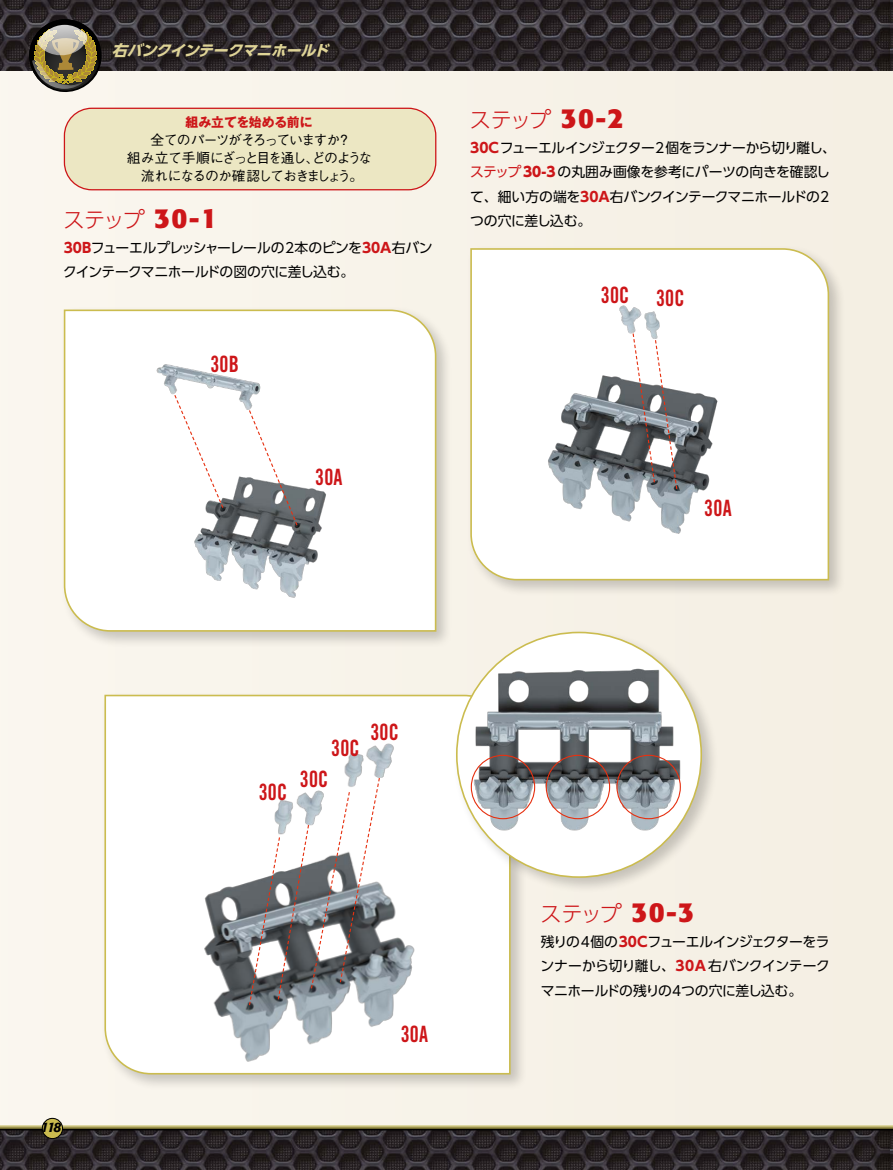
<style>
.page{position:relative;width:893px;height:1170px;background:#fff}
.page>*{position:absolute;margin:0;border:0;box-sizing:border-box;transform-origin:0 0}
.t1{font:22.5px "Trade Gothic LT Std Bd Cn 20";letter-spacing:.01em;color:#cd1619;scale:.9 1}
.t2{font:300 21.3px "UD Shin Go Pro";letter-spacing:-.065em;color:#cd1619}
.t3{font:italic 700 14.85px "UD Shin Go Pro";color:#dfd497}
.t4{font:13.8px/24.5px "UD Shin Go Pro";letter-spacing:-.03em;color:#000}
.t5{font:500 13.8px/18.1px "Gothic BBB Pro";letter-spacing:-.105em;color:#000;text-align:center}
.t6{font:italic 500 13.5px "Formata";color:#000}
.t7{font:700 12.9px "Gothic MB101 Pro";color:#cd1619}
.s1{font-family:"Formata";font-weight:700;font-size:27.45px}
.s2{font-weight:700;color:#cd1619}
.s3{color:#cd1619}
.s4{font-weight:800;color:#cd1619}
</style>
<div class="page">
<div style="left:0;top:70px;width:893px;height:1053px;background:#f6f2e7"></div>
<img style="left:0;top:1130px;width:890px;height:39px">
<img style="left:890px;top:1130px;width:3px;height:39px">
<img style="left:0;top:0;width:890px;height:70px">
<img style="left:890px;top:0;width:3px;height:70px">
<div style="left:0;top:1123px;width:893px;height:7px;background:#000;opacity:.75"></div>
<svg style="left:28px;top:19px;width:76px;height:74px;background:#7f765c"></svg>
<hr style="left:0;top:1128px;width:893px;height:2px;background:#000">
<div style="left:42px;top:1118px;width:21px;height:20px;background:#cbbc4f;border-radius:50%"></div>
<div style="left:42px;top:1117px;width:21px;height:21px;border:1px solid #000;border-radius:50%"></div>
<div style="left:60px;top:305px;width:393px;height:343px;background:#000;opacity:.2"></div>
<svg style="left:63px;top:309px;width:374px;height:323px"></svg>
<div style="left:101px;top:690px;width:426px;height:401px;background:#000;opacity:.2"></div>
<svg style="left:104px;top:693px;width:407px;height:382px"></svg>
<div style="left:466px;top:244px;width:379px;height:353px;background:#000;opacity:.2"></div>
<svg style="left:469px;top:247px;width:361px;height:334px"></svg>
<div style="left:452px;top:627px;width:266px;height:267px;background:#000;opacity:.2"></div>
<img style="left:457px;top:632px;width:244px;height:245px;border-radius:122px">
<svg style="left:173px;top:393px;width:51px;height:116px"></svg>
<svg style="left:248px;top:409px;width:50px;height:117px"></svg>
<svg style="left:632px;top:332px;width:46px;height:158px"></svg>
<div style="left:471px;top:754px;width:64px;height:65px;border:1px solid #e63111;border-radius:50%"></div>
<div style="left:546px;top:754px;width:64px;height:65px;border:1px solid #e63111;border-radius:50%"></div>
<div style="left:616px;top:754px;width:65px;height:65px;border:1px solid #e63111;border-radius:50%"></div>
<svg style="left:248px;top:776px;width:133px;height:230px"></svg>
<div style="left:64px;top:108px;width:372px;height:82px;background:#ece7c3;border-radius:27px"></div>
<div style="left:64px;top:108px;width:372px;height:82px;border:1px solid #cd1619;border-radius:27px"></div>
<p class="t3" style="left:112px;top:38px;width:224px">右バンクインテークマニホールド</p>
<p class="t7" style="left:185px;top:111px;width:129px">組み立てを始める前に</p>
<p class="t5" style="left:127px;top:129px;width:247px">全てのパーツがそろっていますか？<br>組み立て手順にざっと目を通し、どのような流れになるのか確認しておきましょう。</p>
<h2 class="t2" style="left:470px;top:103px;width:155px">ステップ <span class="s1">30-2</span></h2>
<p class="t4" style="left:470px;top:135px;width:367px"><span class="s2">30C</span>フューエルインジェクター2個をランナーから切り離し、<span class="s3">ステップ</span><span class="s4">30-3</span>の丸囲み画像を参考にパーツの向きを確認して、細い方の端を<span class="s2">30A</span>右バンクインテークマニホールドの2</p>
<h2 class="t2" style="left:63px;top:202px;width:155px">ステップ <span class="s1">30-1</span></h2>
<p class="t4" style="left:470px;top:208px;width:123px">つの穴に差し込む。</p>
<p class="t4" style="left:63px;top:235px;width:371px"><span class="s2">30B</span>フューエルプレッシャーレールの2本のピンを<span class="s2">30A</span>右バンクインテークマニホールドの図の穴に差し込む。</p>
<h1 class="t1" style="left:601px;top:283px;width:95px">30C 30C</h1>
<h1 class="t1" style="left:210px;top:350px;width:33px">30B</h1>
<h1 class="t1" style="left:315px;top:463px;width:32px">30A</h1>
<h1 class="t1" style="left:704px;top:494px;width:32px">30A</h1>
<h1 class="t1" style="left:259px;top:778px;width:33px">30C</h1>
<h1 class="t1" style="left:331px;top:733px;width:33px">30C</h1>
<h1 class="t1" style="left:300px;top:765px;width:33px">30C</h1>
<h1 class="t1" style="left:370px;top:718px;width:33px">30C</h1>
<p class="t6" style="left:41px;top:1118px;width:22px">118</p>
<h1 class="t1" style="left:401px;top:1020px;width:32px">30A</h1>
<h2 class="t2" style="left:540px;top:896px;width:155px">ステップ <span class="s1">30-3</span></h2>
<p class="t4" style="left:540px;top:928px;width:291px;text-align:justify">残りの4個の<span class="s2">30C</span>フューエルインジェクターをランナーから切り離し、<span class="s2">30A</span> 右バンクインテークマニホールドの残りの4つの穴に差し込む。</p>
</div>
